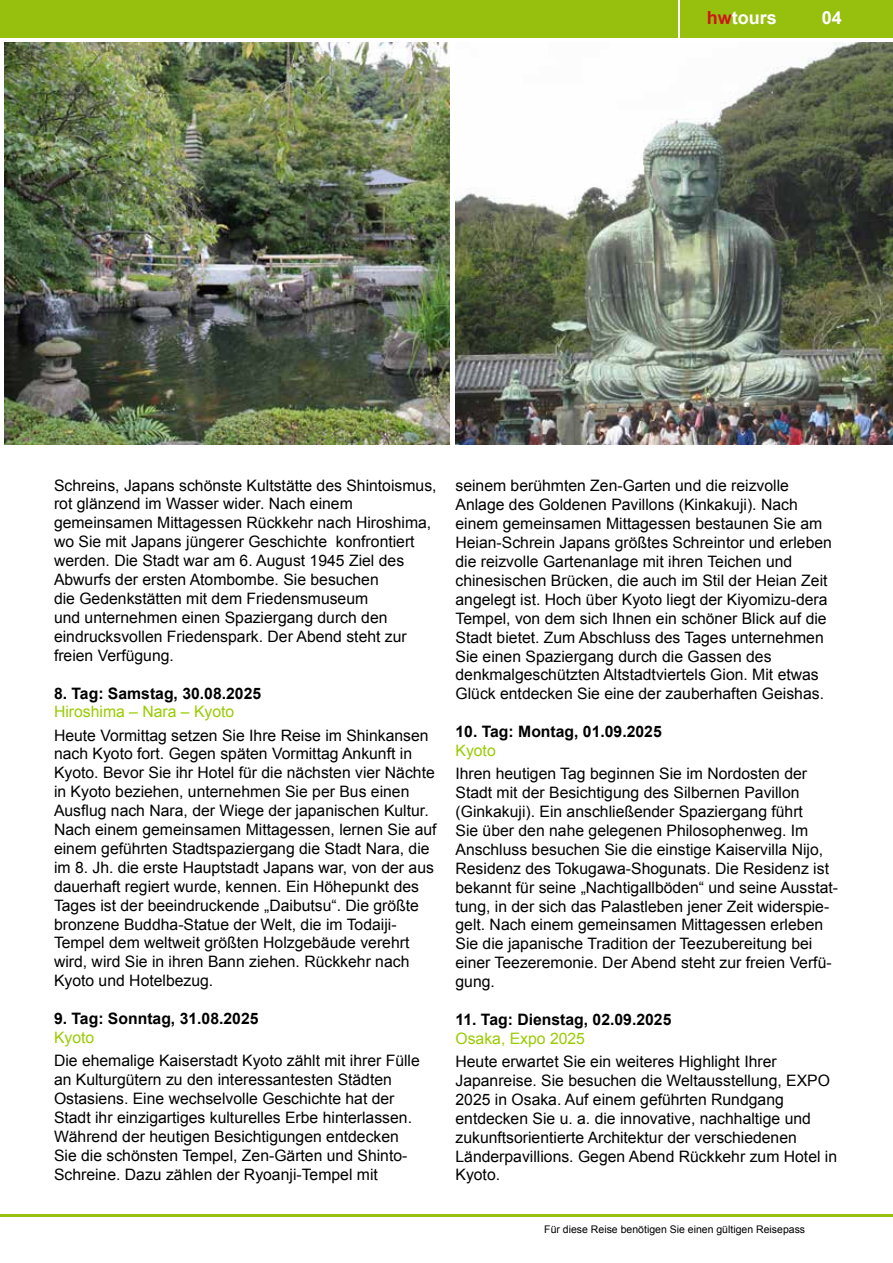
<style>
.page{position:relative;width:893px;height:1263px;background:#fff}
.page>*{position:absolute;margin:0;border:0;box-sizing:border-box;transform-origin:0 0}
.t1{font:700 18px "Arial";color:#fff}
.t2{font:15.75px/18.9px "Arial";color:#000}
.t3{font:700 15.75px "Arial";color:#000}
.t4{font:15.75px "Arial";color:#9c0}
.t5{font:10.5px "Arial";color:#000}
.s1{color:#cd1719}
</style>
<div class="page">
<div style="left:0;top:0;width:678px;height:38px;background:#97c00e"></div>
<div style="left:680px;top:0;width:213px;height:38px;background:#97c00e"></div>
<hr style="left:0;top:1214px;width:893px;height:2px;background:#97c00e">
<img style="left:455px;top:43px;width:438px;height:401px">
<img style="left:5px;top:43px;width:444px;height:401px">
<p class="t1" style="left:707px;top:5px;width:72px"><span class="s1">hw</span>tours</p>
<p class="t1" style="left:822px;top:5px;width:22px">04</p>
<p class="t2" style="left:54px;top:476px;width:384px">Schreins, Japans schönste Kultstätte des Shintoismus, rot glänzend im Wasser wider. Nach einem gemeinsamen Mittagessen Rückkehr nach Hiroshima, wo Sie mit Japans jüngerer Geschichte konfrontiert werden. Die Stadt war am 6. August 1945 Ziel des Abwurfs der ersten Atombombe. Sie besuchen<br>die Gedenkstätten mit dem Friedensmuseum<br>und unternehmen einen Spaziergang durch den eindrucksvollen Friedenspark. Der Abend steht zur freien Verfügung.</p>
<p class="t3" style="left:54px;top:683px;width:209px">8. Tag: Samstag, 30.08.2025</p>
<p class="t4" style="left:54px;top:701px;width:182px">Hiroshima – Nara – Kyoto</p>
<p class="t2" style="left:54px;top:726px;width:384px">Heute Vormittag setzen Sie Ihre Reise im Shinkansen nach Kyoto fort. Gegen späten Vormittag Ankunft in Kyoto. Bevor Sie ihr Hotel für die nächsten vier Nächte in Kyoto beziehen, unternehmen Sie per Bus einen Ausflug nach Nara, der Wiege der japanischen Kultur.<br>Nach einem gemeinsamen Mittagessen, lernen Sie auf einem geführten Stadtspaziergang die Stadt Nara, die im 8. Jh. die erste Hauptstadt Japans war, von der aus dauerhaft regiert wurde, kennen. Ein Höhepunkt des Tages ist der beeindruckende „Daibutsu“. Die größte bronzene Buddha-Statue der Welt, die im Todaiji-Tempel dem weltweit größten Holzgebäude verehrt wird, wird Sie in ihren Bann ziehen. Rückkehr nach Kyoto und Hotelbezug.</p>
<p class="t3" style="left:54px;top:1008px;width:206px">9. Tag: Sonntag, 31.08.2025</p>
<p class="t4" style="left:54px;top:1027px;width:42px">Kyoto</p>
<p class="t2" style="left:54px;top:1051px;width:367px">Die ehemalige Kaiserstadt Kyoto zählt mit ihrer Fülle an Kulturgütern zu den interessantesten Städten Ostasiens. Eine wechselvolle Geschichte hat der Stadt ihr einzigartiges kulturelles Erbe hinterlassen.<br>Während der heutigen Besichtigungen entdecken Sie die schönsten Tempel, Zen-Gärten und Shinto-Schreine. Dazu zählen der Ryoanji-Tempel mit</p>
<p class="t2" style="left:455px;top:477px;width:378px">seinem berühmten Zen-Garten und die reizvolle Anlage des Goldenen Pavillons (Kinkakuji). Nach einem gemeinsamen Mittagessen bestaunen Sie am Heian-Schrein Japans größtes Schreintor und erleben die reizvolle Gartenanlage mit ihren Teichen und chinesischen Brücken, die auch im Stil der Heian Zeit angelegt ist. Hoch über Kyoto liegt der Kiyomizu-dera Tempel, von dem sich Ihnen ein schöner Blick auf die Stadt bietet. Zum Abschluss des Tages unternehmen Sie einen Spaziergang durch die Gassen des denkmalgeschützten Altstadtviertels Gion. Mit etwas Glück entdecken Sie eine der zauberhaften Geishas.</p>
<p class="t3" style="left:455px;top:721px;width:208px">10. Tag: Montag, 01.09.2025</p>
<p class="t4" style="left:455px;top:740px;width:42px">Kyoto</p>
<p class="t2" style="left:455px;top:764px;width:384px">Ihren heutigen Tag beginnen Sie im Nordosten der Stadt mit der Besichtigung des Silbernen Pavillon (Ginkakuji). Ein anschließender Spaziergang führt<br>Sie über den nahe gelegenen Philosophenweg. Im Anschluss besuchen Sie die einstige Kaiservilla Nijo, Residenz des Tokugawa-Shogunats. Die Residenz ist bekannt für seine „Nachtigallböden“ und seine Ausstat&shy;tung, in der sich das Palastleben jener Zeit widerspie&shy;gelt. Nach einem gemeinsamen Mittagessen erleben Sie die japanische Tradition der Teezubereitung bei einer Teezeremonie. Der Abend steht zur freien Verfü&shy;gung.</p>
<p class="t3" style="left:455px;top:1009px;width:217px">11. Tag: Dienstag, 02.09.2025</p>
<p class="t4" style="left:455px;top:1028px;width:131px">Osaka, Expo 2025</p>
<p class="t2" style="left:455px;top:1052px;width:383px">Heute erwartet Sie ein weiteres Highlight Ihrer Japanreise. Sie besuchen die Weltausstellung, EXPO 2025 in Osaka. Auf einem geführten Rundgang entdecken Sie u. a. die innovative, nachhaltige und zukunftsorientierte Architektur der verschiedenen Länderpavillions. Gegen Abend Rückkehr zum Hotel in Kyoto.</p>
<p class="t5" style="left:544px;top:1222px;width:262px">Für diese Reise benötigen Sie einen gültigen Reisepass</p>
</div>
